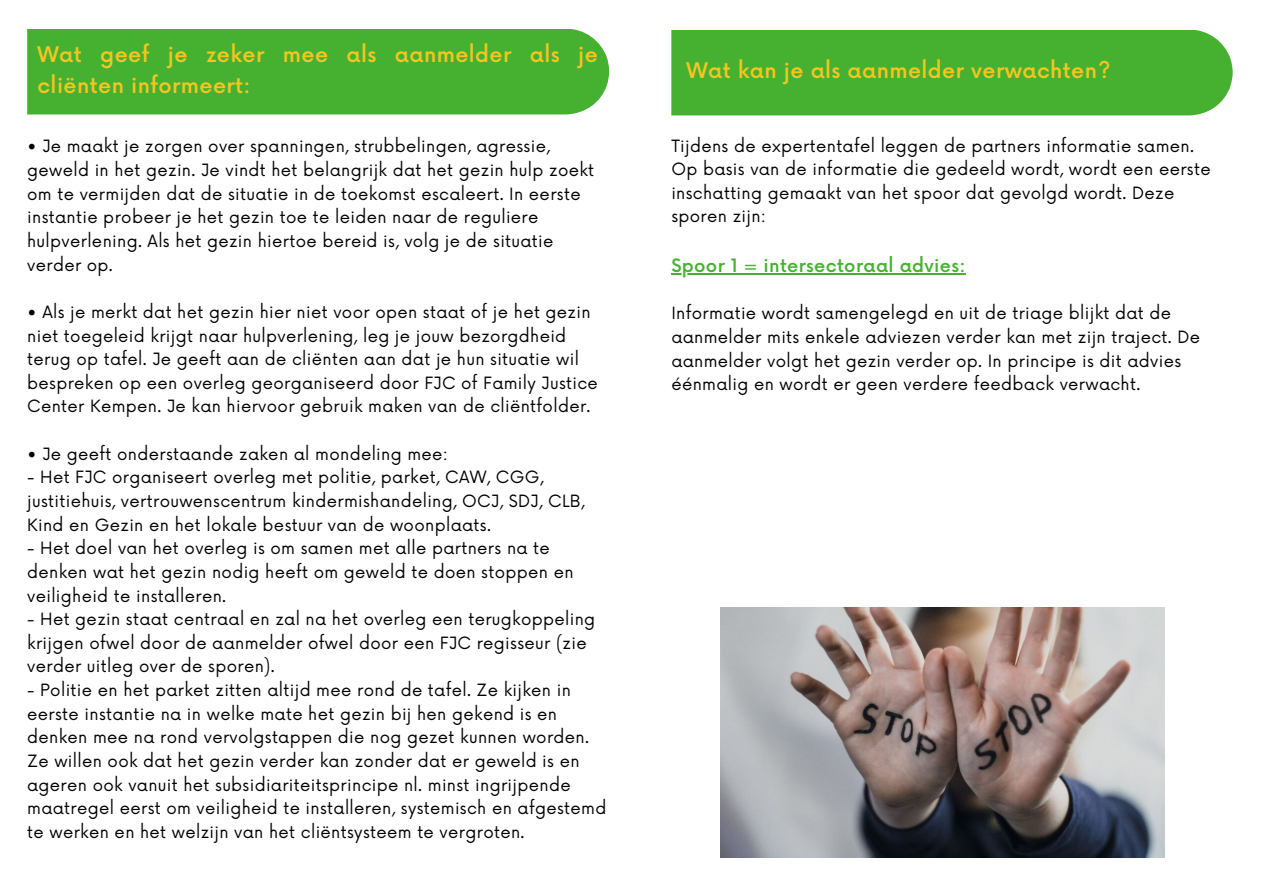
<style>
.page{position:relative;width:1263px;height:894px;background:#fff}
.page>*{position:absolute;margin:0;border:0;box-sizing:border-box;transform-origin:0 0}
.t1{font:500 21px/30.3px "Now";letter-spacing:.02em;color:#f7c520}
.t2{font:500 18px "Now";letter-spacing:.02em;color:#46b131}
.t3{font:16.5px/23.5px "Now";letter-spacing:.02em;color:#000}
</style>
<div class="page">
<div style="left:27px;top:29px;width:582px;height:85px;background:#46b131"></div>
<hr style="left:671px;top:273px;width:295px;height:1px;background:#46b131">
<div style="left:671px;top:30px;width:562px;height:85px;background:#46b131"></div>
<img style="left:721px;top:607px;width:444px;height:250px">
<p class="t1" style="left:38px;top:41px;width:562px">Wat geef je zeker mee als aanmelder als je cliënten informeert:</p>
<p class="t3" style="left:27px;top:135px;width:568px">• Je maakt je zorgen over spanningen, strubbelingen, agressie, geweld in het gezin. Je vindt het belangrijk dat het gezin hulp zoekt om te vermijden dat de situatie in de toekomst escaleert. In eerste instantie probeer je het gezin toe te leiden naar de reguliere hulpverlening. Als het gezin hiertoe bereid is, volg je de situatie verder op.</p>
<p class="t3" style="left:27px;top:301px;width:572px">• Als je merkt dat het gezin hier niet voor open staat of je het gezin niet toegeleid krijgt naar hulpverlening, leg je jouw bezorgdheid terug op tafel. Je geeft aan de cliënten aan dat je hun situatie wil bespreken op een overleg georganiseerd door FJC of Family Justice Center Kempen. Je kan hiervoor gebruik maken van de cliëntfolder.</p>
<p class="t3" style="left:27px;top:442px;width:422px">• Je geeft onderstaande zaken al mondeling mee:</p>
<p class="t3" style="left:27px;top:466px;width:559px">- Het FJC organiseert overleg met politie, parket, CAW, CGG, justitiehuis, vertrouwenscentrum kindermishandeling, OCJ, SDJ, CLB,<br>Kind en Gezin en het lokale bestuur van de woonplaats.</p>
<p class="t3" style="left:27px;top:537px;width:548px">- Het doel van het overleg is om samen met alle partners na te denken wat het gezin nodig heeft om geweld te doen stoppen en veiligheid te installeren.</p>
<p class="t3" style="left:27px;top:608px;width:570px">- Het gezin staat centraal en zal na het overleg een terugkoppeling krijgen ofwel door de aanmelder ofwel door een FJC regisseur (zie verder uitleg over de sporen).</p>
<p class="t3" style="left:27px;top:679px;width:581px">- Politie en het parket zitten altijd mee rond de tafel. Ze kijken in eerste instantie na in welke mate het gezin bij hen gekend is en denken mee na rond vervolgstappen die nog gezet kunnen worden.<br>Ze willen ook dat het gezin verder kan zonder dat er geweld is en ageren ook vanuit het subsidiariteitsprincipe nl. minst ingrijpende maatregel eerst om veiligheid te installeren, systemisch en afgestemd te werken en het welzijn van het cliëntsysteem te vergroten.</p>
<p class="t1" style="left:686px;top:56px;width:426px">Wat kan je als aanmelder verwachten?</p>
<p class="t3" style="left:671px;top:134px;width:541px">Tijdens de expertentafel leggen de partners informatie samen.<br>Op basis van de informatie die gedeeld wordt, wordt een eerste inschatting gemaakt van het spoor dat gevolgd wordt. Deze sporen zijn:</p>
<p class="t2" style="left:671px;top:256px;width:296px">Spoor 1 = intersectoraal advies:</p>
<p class="t3" style="left:671px;top:302px;width:530px">Informatie wordt samengelegd en uit de triage blijkt dat de aanmelder mits enkele adviezen verder kan met zijn traject. De aanmelder volgt het gezin verder op. In principe is dit advies éénmalig en wordt er geen verdere feedback verwacht.</p>
</div>
